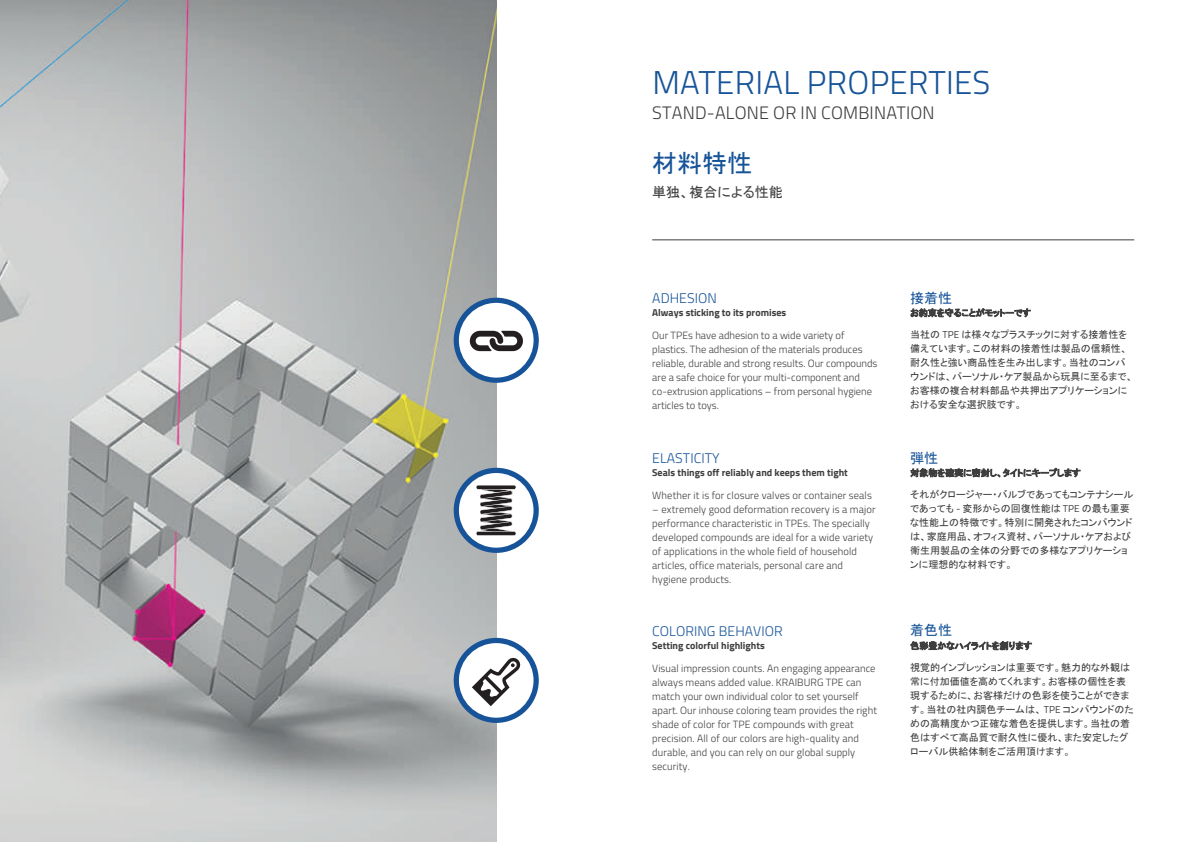
<style>
.page{position:relative;width:1191px;height:842px;background:#fff}
.page>*{position:absolute;margin:0;border:0;box-sizing:border-box;transform-origin:0 0}
.t1{font:300 33px "Titillium Web";letter-spacing:.01em;color:#165398}
.t2{font:25px "MS P Gothic";color:#165398}
.t3{font:300 18px "Titillium Web";letter-spacing:.01em;color:#3e3e3f}
.t4{font:300 14px "Titillium Web";letter-spacing:.005em;color:#165398}
.t5{font:14px "MS P Gothic";color:#3e3e3f}
.t6{font:14px "MS P Gothic";color:#165398}
.t7{font:300 10.5px/14px "Titillium Web";letter-spacing:.01em;color:#3e3e3f}
.t8{font:10px/14px "MS P Gothic";color:#3e3e3f}
.t9{font:700 10px "Titillium Web";color:#3e3e3f}
.s1{font-family:"Titillium Web"}
</style>
<div class="page">
<img style="left:0;top:0;width:496px;height:842px">
<svg style="left:454px;top:638px;width:85px;height:85px"></svg>
<svg style="left:454px;top:468px;width:85px;height:85px"></svg>
<svg style="left:454px;top:298px;width:85px;height:85px"></svg>
<hr style="left:652px;top:240px;width:482px;height:1px;background:#3e3e3f">
<svg style="left:910px;top:308px;width:120px;height:10px"></svg>
<svg style="left:910px;top:468px;width:170px;height:9px"></svg>
<svg style="left:910px;top:641px;width:122px;height:9px"></svg>
<h1 class="t1" style="left:652px;top:58px;width:339px">MATERIAL PROPERTIES</h1>
<h3 class="t3" style="left:652px;top:99px;width:284px">STAND-ALONE OR IN COMBINATION</h3>
<h2 class="t2" style="left:652px;top:151px;width:101px">材料特性</h2>
<h3 class="t5" style="left:652px;top:185px;width:132px">単独、複合による性能</h3>
<h3 class="t6" style="left:910px;top:290px;width:43px">接着性</h3>
<h3 class="t4" style="left:652px;top:288px;width:66px">ADHESION</h3>
<p class="t9" style="left:652px;top:305px;width:135px">Always sticking to its promises</p>
<p class="t7" style="left:652px;top:327px;width:227px">Our TPEs have adhesion to a wide variety of plastics. The adhesion of the materials produces reliable, durable and strong results. Our compounds are a safe choice for your multi-component and co-extrusion applications – from personal hygiene articles to toys.</p>
<p class="t8" style="left:910px;top:328px;width:224px">当社の <span class="s1">TPE</span> は様々なプラスチックに対する接着性を備えています。この材料の接着性は製品の信頼性、耐久性と強い商品性を生み出します。当社のコンパウンドは、パーソナル・ケア製品から玩具に至るまで、お客様の複合材料部品や共押出アプリケーションにおける安全な選択肢です。</p>
<h3 class="t4" style="left:652px;top:448px;width:69px">ELASTICITY</h3>
<p class="t9" style="left:652px;top:465px;width:197px">Seals things off reliably and keeps them tight</p>
<p class="t7" style="left:652px;top:487px;width:221px">Whether it is for closure valves or container seals</p>
<p class="t7" style="left:652px;top:501px;width:225px">– extremely good deformation recovery is a major performance characteristic in TPEs. The specially developed compounds are ideal for a wide variety of applications in the whole field of household articles, office materials, personal care and hygiene products.</p>
<h3 class="t6" style="left:910px;top:450px;width:29px">弾性</h3>
<p class="t8" style="left:910px;top:487px;width:225px">それがクロージャー・バルブであってもコンテナシールであっても <span class="s1">-</span> 変形からの回復性能は <span class="s1">TPE</span> の最も重要な性能上の特徴です。特別に開発されたコンパウンドは、家庭用品、オフィス資材、パーソナル・ケアおよび衛生用製品の全体の分野での多様なアプリケーションに理想的な材料です。</p>
<h3 class="t6" style="left:910px;top:623px;width:43px">着色性</h3>
<h3 class="t4" style="left:652px;top:620px;width:132px">COLORING BEHAVIOR</h3>
<p class="t9" style="left:652px;top:638px;width:114px">Setting colorful highlights</p>
<p class="t7" style="left:652px;top:660px;width:226px">Visual impression counts. An engaging appearance always means added value. KRAIBURG TPE can match your own individual color to set yourself apart. Our inhouse coloring team provides the right shade of color for TPE compounds with great precision. All of our colors are high-quality and durable, and you can rely on our global supply security.</p>
<p class="t8" style="left:910px;top:660px;width:225px">視覚的インプレッションは重要です。魅力的な外観は常に付加価値を高めてくれます。お客様の個性を表現するために、お客様だけの色彩を使うことができます。当社の社内調色チームは、 <span class="s1">TPE</span> コンパウンドのための高精度かつ正確な着色を提供します。当社の着色はすべて高品質で耐久性に優れ、また安定したグローバル供給体制をご活用頂けます。</p>
</div>
